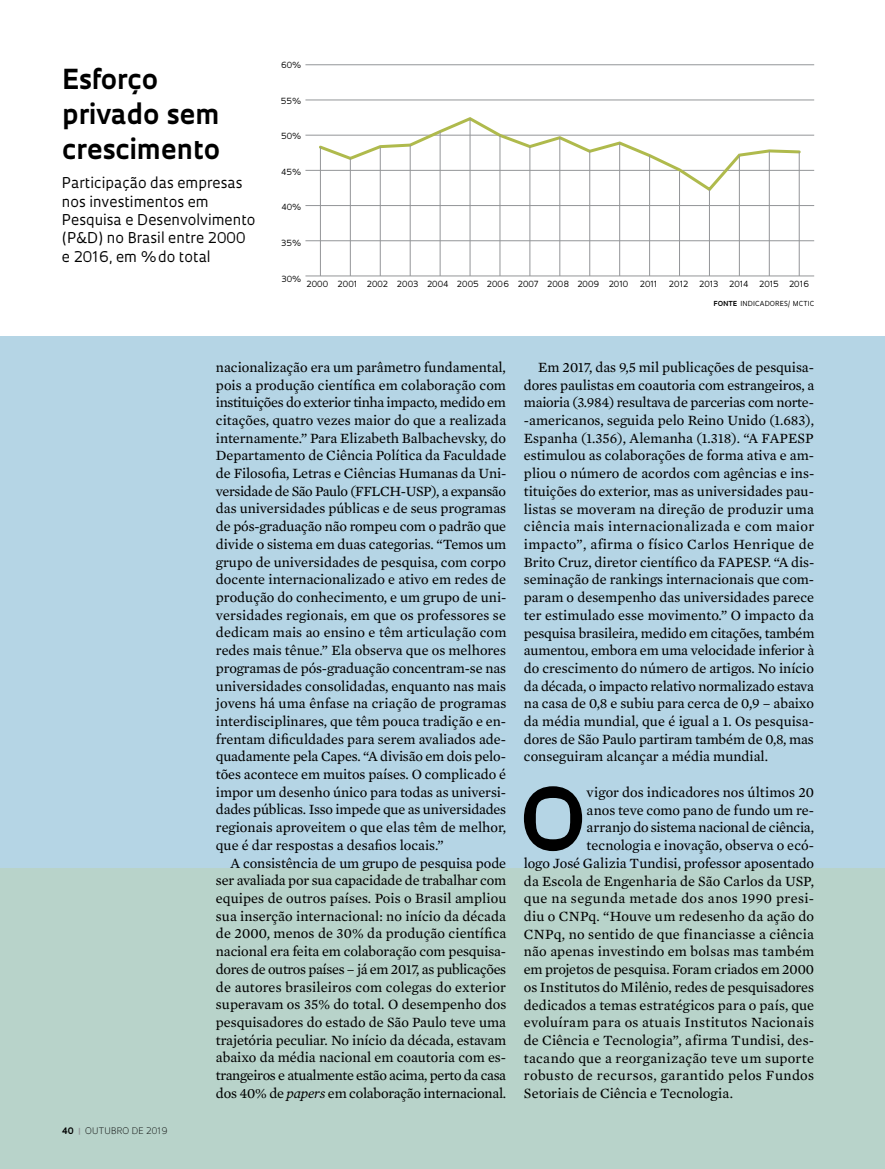
<style>
.page{position:relative;width:885px;height:1169px;background:#fff}
.page>*{position:absolute;margin:0;border:0;box-sizing:border-box;transform-origin:0 0}
.t1{font:700 83.55px "Oculum";color:#000}
.t2{font:700 26.85px/35.4px "Oculum";color:#000}
.t3{font:14.4px/17.7px "Mercury Text G2";color:#000;text-align:justify}
.t4{font:14.4px/18.3px "Oculum";color:#000}
.t5{font:14.4px "Mercury Text G2";letter-spacing:.03em;color:#000}
.t6{font:14.4px "Mercury Text G2";letter-spacing:.02em;color:#000}
.t7{font:300 8.7px "Oculum";letter-spacing:.015em;color:#000}
.t8{font:8.25px "Oculum";color:#000}
.t9{font:6.75px "Oculum";letter-spacing:.02em;color:#000}
.t10{font:700 6.75px "Oculum";letter-spacing:.02em;color:#000}
.s1{font-weight:400}
.s2{font-weight:700}
.s3{font-weight:700;color:#939598}
.s4{font-style:italic}
</style>
<div class="page">
<div style="left:0;top:868px;width:885px;height:300px;background:#b8d3ca"></div>
<div style="left:0;top:336px;width:885px;height:532px;background:#b5d5e5"></div>
<hr style="left:305px;top:276px;width:509px;height:1px;background:#939598">
<hr style="left:305px;top:240px;width:509px;height:1px;background:#939598">
<hr style="left:305px;top:205px;width:509px;height:1px;background:#939598">
<hr style="left:305px;top:170px;width:509px;height:1px;background:#939598">
<hr style="left:305px;top:135px;width:509px;height:1px;background:#939598">
<hr style="left:305px;top:100px;width:509px;height:1px;background:#939598">
<hr style="left:305px;top:64px;width:509px;height:1px;background:#939598">
<svg style="left:317px;top:117px;width:485px;height:76px"></svg>
<hr style="left:320px;top:147px;width:1px;height:129px;background:#939598">
<hr style="left:350px;top:158px;width:1px;height:118px;background:#939598">
<hr style="left:380px;top:147px;width:1px;height:129px;background:#939598">
<hr style="left:410px;top:145px;width:1px;height:131px;background:#939598">
<hr style="left:440px;top:132px;width:1px;height:144px;background:#939598">
<hr style="left:470px;top:119px;width:1px;height:157px;background:#939598">
<hr style="left:500px;top:135px;width:1px;height:141px;background:#939598">
<hr style="left:530px;top:147px;width:1px;height:129px;background:#939598">
<hr style="left:560px;top:138px;width:1px;height:138px;background:#939598">
<hr style="left:590px;top:151px;width:1px;height:125px;background:#939598">
<hr style="left:619px;top:143px;width:1px;height:133px;background:#939598">
<hr style="left:649px;top:156px;width:1px;height:120px;background:#939598">
<hr style="left:679px;top:171px;width:1px;height:105px;background:#939598">
<hr style="left:709px;top:189px;width:1px;height:87px;background:#939598">
<hr style="left:739px;top:156px;width:1px;height:120px;background:#939598">
<hr style="left:769px;top:151px;width:1px;height:125px;background:#939598">
<hr style="left:799px;top:152px;width:1px;height:124px;background:#939598">
<h2 class="t2" style="left:62px;top:60px;width:159px">Esforço privado sem crescimento</h2>
<p class="t4" style="left:62px;top:173px;width:195px">Participação das empresas nos investimentos em<br>Pesquisa e Desenvolvimento (P&amp;D) no Brasil entre 2000 e 2016, em % do total</p>
<p class="t8" style="left:281px;top:59px;width:21px">60%</p>
<p class="t8" style="left:281px;top:95px;width:21px">55%</p>
<p class="t8" style="left:281px;top:131px;width:21px">50%</p>
<p class="t8" style="left:281px;top:166px;width:21px">45%</p>
<p class="t8" style="left:281px;top:202px;width:20px">40%</p>
<p class="t8" style="left:281px;top:238px;width:21px">35%</p>
<p class="t8" style="left:282px;top:273px;width:20px">30%</p>
<p class="t8" style="left:307px;top:279px;width:323px">2000 2001 2002 2003 2004 2005 2006 2007 2008 2009 2010</p>
<p class="t8" style="left:640px;top:279px;width:19px">2011</p>
<p class="t8" style="left:669px;top:279px;width:21px">2012</p>
<p class="t8" style="left:699px;top:279px;width:21px">2013</p>
<p class="t8" style="left:729px;top:279px;width:21px">2014</p>
<p class="t8" style="left:759px;top:279px;width:52px">2015 2016</p>
<p class="t10" style="left:714px;top:299px;width:34px">Fonte <span class="s1">Indi</span></p>
<p class="t9" style="left:755px;top:299px;width:60px">cadores/ MCTIC</p>
<p class="t7" style="left:62px;top:1124px;width:107px"><span class="s2">40</span> <span class="s3">|</span> OUTUBRO DE 2019</p>
<p class="t3" style="left:216px;top:357px;width:292px">nacionalização era um parâmetro fundamental, pois a produção científica em colaboração com instituições do exterior tinha impacto, medido em citações, quatro vezes maior do que a realizada internamente.” Para Elizabeth Balbachevsky, do Departamento de Ciência Política da Faculdade de Filosofia, Letras e Ciências Humanas da Uni&shy;versidade de São Paulo (FFLCH-USP), a expansão das universidades públicas e de seus programas de pós-graduação não rompeu com o padrão que divide o sistema em duas categorias. “Temos um grupo de universidades de pesquisa, com corpo docente internacionalizado e ativo em redes de produção do conhecimento, e um grupo de uni&shy;versidades regionais, em que os professores se dedicam mais ao ensino e têm articulação com redes mais tênue.” Ela observa que os melhores programas de pós-graduação concentram-se nas universidades consolidadas, enquanto nas mais jovens há uma ênfase na criação de programas interdisciplinares, que têm pouca tradição e en&shy;frentam dificuldades para serem avaliados ade&shy;quadamente pela Capes. “A divisão em dois pelo&shy;tões acontece em muitos países. O complicado é impor um desenho único para todas as universi&shy;dades públicas. Isso impede que as universidades regionais aproveitem o que elas têm de melhor, que é dar respostas a desafios locais.”</p>
<p class="t3" style="left:216px;top:853px;width:292px;text-indent:14px">A consistência de um grupo de pesquisa pode ser avaliada por sua capacidade de trabalhar com equipes de outros países. Pois o Brasil ampliou sua inserção internacional: no início da década de 2000, menos de 30% da produção científica nacional era feita em colaboração com pesquisa&shy;dores de outros países – já em 2017, as publicações de autores brasileiros com colegas do exterior superavam os 35% do total. O desempenho dos pesquisadores do estado de São Paulo teve uma trajetória peculiar. No início da década, estavam abaixo da média nacional em coautoria com es&shy;trangeiros e atualmente estão acima, perto da casa dos 40% de <span class="s4">papers</span> em colaboração internacional.</p>
<p class="t3" style="left:524px;top:357px;width:292px;text-indent:14px">Em 2017, das 9,5 mil publicações de pesquisa&shy;dores paulistas em coautoria com estrangeiros, a maioria (3.984) resultava de parcerias com norte--americanos, seguida pelo Reino Unido (1.683), Espanha (1.356), Alemanha (1.318). “A FAPESP estimulou as colaborações de forma ativa e am&shy;pliou o número de acordos com agências e ins&shy;tituições do exterior, mas as universidades pau&shy;listas se moveram na direção de produzir uma ciência mais internacionalizada e com maior impacto”, afirma o físico Carlos Henrique de Brito Cruz, diretor científico da FAPESP. “A dis&shy;seminação de rankings internacionais que com&shy;param o desempenho das universidades parece ter estimulado esse movimento.” O impacto da pesquisa brasileira, medido em citações, também aumentou, embora em uma velocidade inferior à do crescimento do número de artigos. No início da década, o impacto relativo normalizado estava na casa de 0,8 e subiu para cerca de 0,9 – abaixo da média mundial, que é igual a 1. Os pesquisa&shy;dores de São Paulo partiram também de 0,8, mas conseguiram alcançar a média mundial.</p>
<h1 class="t1" style="left:519px;top:762px;width:60px">O</h1>
<p class="t3" style="left:587px;top:782px;width:229px">vigor dos indicadores nos últimos 20</p>
<p class="t3" style="left:587px;top:800px;width:229px">anos teve como pano de fundo um re-</p>
<p class="t3" style="left:587px;top:818px;width:229px">arranjo do sistema nacional de ciência,</p>
<p class="t3" style="left:587px;top:835px;width:229px">tecnologia e inovação, observa o ecó-</p>
<p class="t3" style="left:524px;top:853px;width:292px">logo José Galizia Tundisi, professor aposentado</p>
<p class="t3" style="left:524px;top:871px;width:292px">da Escola de Engenharia de São Carlos da USP,</p>
<p class="t5" style="left:524px;top:888px;width:292px">que na segunda metade dos anos 1990 presi-</p>
<p class="t3" style="left:524px;top:906px;width:292px">diu o CNPq. “Houve um redesenho da ação do</p>
<p class="t3" style="left:524px;top:924px;width:292px">CNPq, no sentido de que financiasse a ciência</p>
<p class="t3" style="left:524px;top:942px;width:292px">não apenas investindo em bolsas mas também</p>
<p class="t3" style="left:524px;top:959px;width:292px">em projetos de pesquisa. Foram criados em 2000</p>
<p class="t3" style="left:524px;top:977px;width:292px">os Institutos do Milênio, redes de pesquisadores</p>
<p class="t3" style="left:524px;top:995px;width:292px">dedicados a temas estratégicos para o país, que</p>
<p class="t3" style="left:524px;top:1012px;width:292px">evoluíram para os atuais Institutos Nacionais</p>
<p class="t3" style="left:524px;top:1030px;width:292px">de Ciência e Tecnologia”, afirma Tundisi, des-</p>
<p class="t6" style="left:524px;top:1047px;width:292px">tacando que a reorganização teve um suporte</p>
<p class="t5" style="left:524px;top:1065px;width:292px">robusto de recursos, garantido pelos Fundos</p>
<p class="t3" style="left:524px;top:1083px;width:211px">Setoriais de Ciência e Tecnologia.</p>
</div>
